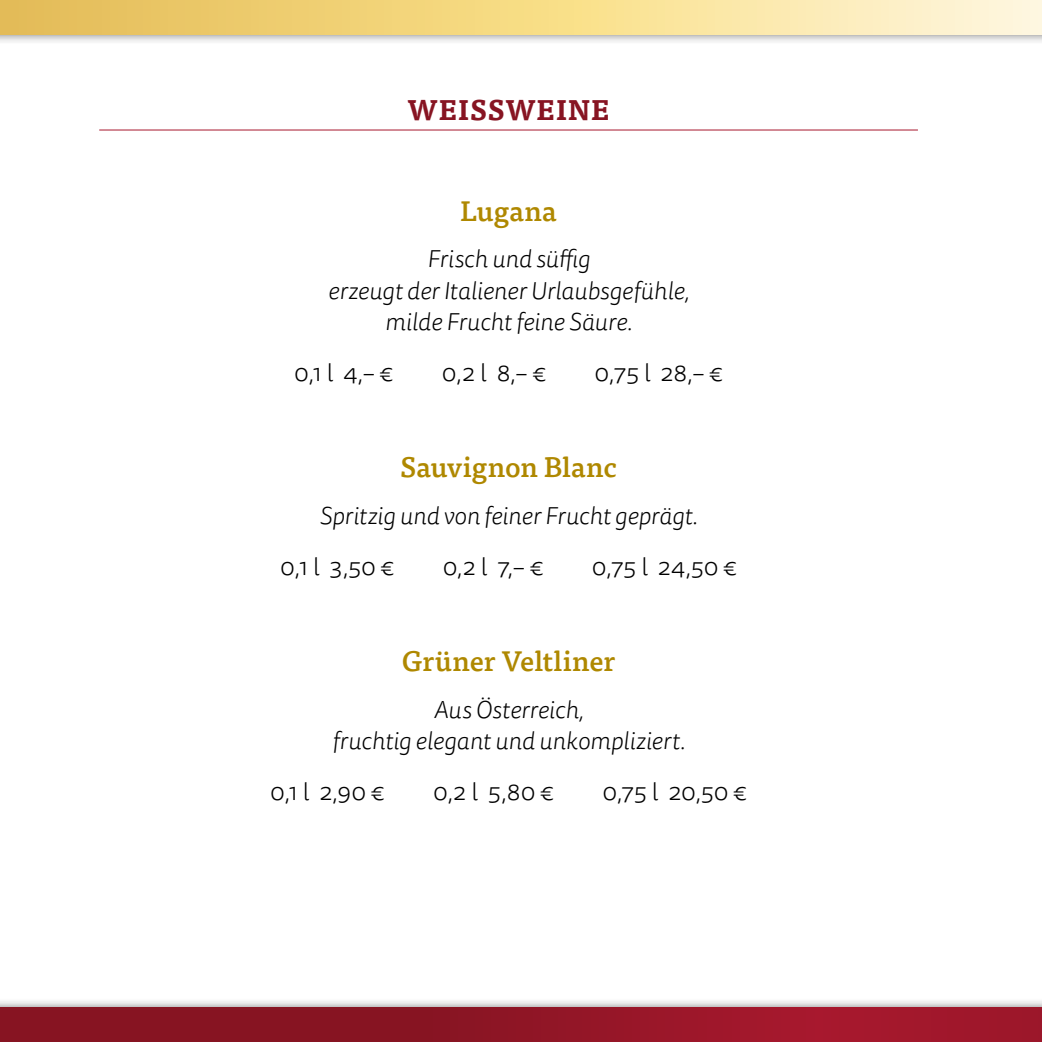
<style>
.page{position:relative;width:1042px;height:1042px;background:#fff}
.page>*{position:absolute;margin:0;border:0;box-sizing:border-box;transform-origin:0 0}
.Wein_Name{font:500 28px "Tisa Pro";letter-spacing:-.005em;color:#af8800}
.Wein_Sorte{font:700 28px "Tisa Pro";letter-spacing:.01em;color:#871422}
.Wein_Beschreibung{font:italic 300 24.5px/31.5px "Tisa Sans Pro";letter-spacing:-.005em;color:#000;text-align:center}
.Wein_Preis{font:300 24.5px "Tisa Sans Pro";letter-spacing:-.005em;color:#000}
</style>
<div class="page">
<div style="left:0;top:0;width:1042px;height:45px;background:#000;opacity:.51"></div>
<div style="left:0;top:0;width:1042px;height:35px;background:linear-gradient(to right,#e6bc4b,#fff9d4)"></div>
<div style="left:0;top:997px;width:1042px;height:45px;background:#000;opacity:.51"></div>
<div style="left:0;top:1007px;width:1042px;height:35px;background:linear-gradient(to right,#80131f,#a6182d)"></div>
<hr style="left:99px;top:130px;width:819px;height:1px;background:#a8182e">
<p class="Wein_Sorte" style="left:407px;top:87px;width:204px">WEISSWEINE</p>
<p class="Wein_Name" style="left:460px;top:189px;width:98px">Lugana</p>
<p class="Wein_Beschreibung" style="left:328px;top:244px;width:363px">Frisch und süffig<br>erzeugt der Italiener Urlaubsgefühle, milde Frucht feine Säure.</p>
<p class="Wein_Preis" style="left:294px;top:357px;width:101px">0,1 l 4,– €</p>
<p class="Wein_Preis" style="left:442px;top:357px;width:106px">0,2 l 8,– €</p>
<p class="Wein_Preis" style="left:594px;top:357px;width:130px">0,75 l 28,– €</p>
<p class="Wein_Name" style="left:400px;top:446px;width:218px">Sauvignon Blanc</p>
<p class="Wein_Beschreibung" style="left:319px;top:500px;width:379px">Spritzig und von feiner Frucht geprägt.</p>
<p class="Wein_Preis" style="left:280px;top:551px;width:115px">0,1 l 3,50 €</p>
<p class="Wein_Preis" style="left:443px;top:551px;width:102px">0,2 l 7,– €</p>
<p class="Wein_Preis" style="left:592px;top:551px;width:146px">0,75 l 24,50 €</p>
<p class="Wein_Name" style="left:402px;top:639px;width:215px">Grüner Veltliner</p>
<p class="Wein_Beschreibung" style="left:332px;top:694px;width:354px">Aus Österreich,<br>fruchtig elegant und unkompliziert.</p>
<p class="Wein_Preis" style="left:270px;top:776px;width:116px">0,1 l 2,90 €</p>
<p class="Wein_Preis" style="left:433px;top:776px;width:122px">0,2 l 5,80 €</p>
<p class="Wein_Preis" style="left:602px;top:776px;width:146px">0,75 l 20,50 €</p>
</div>
